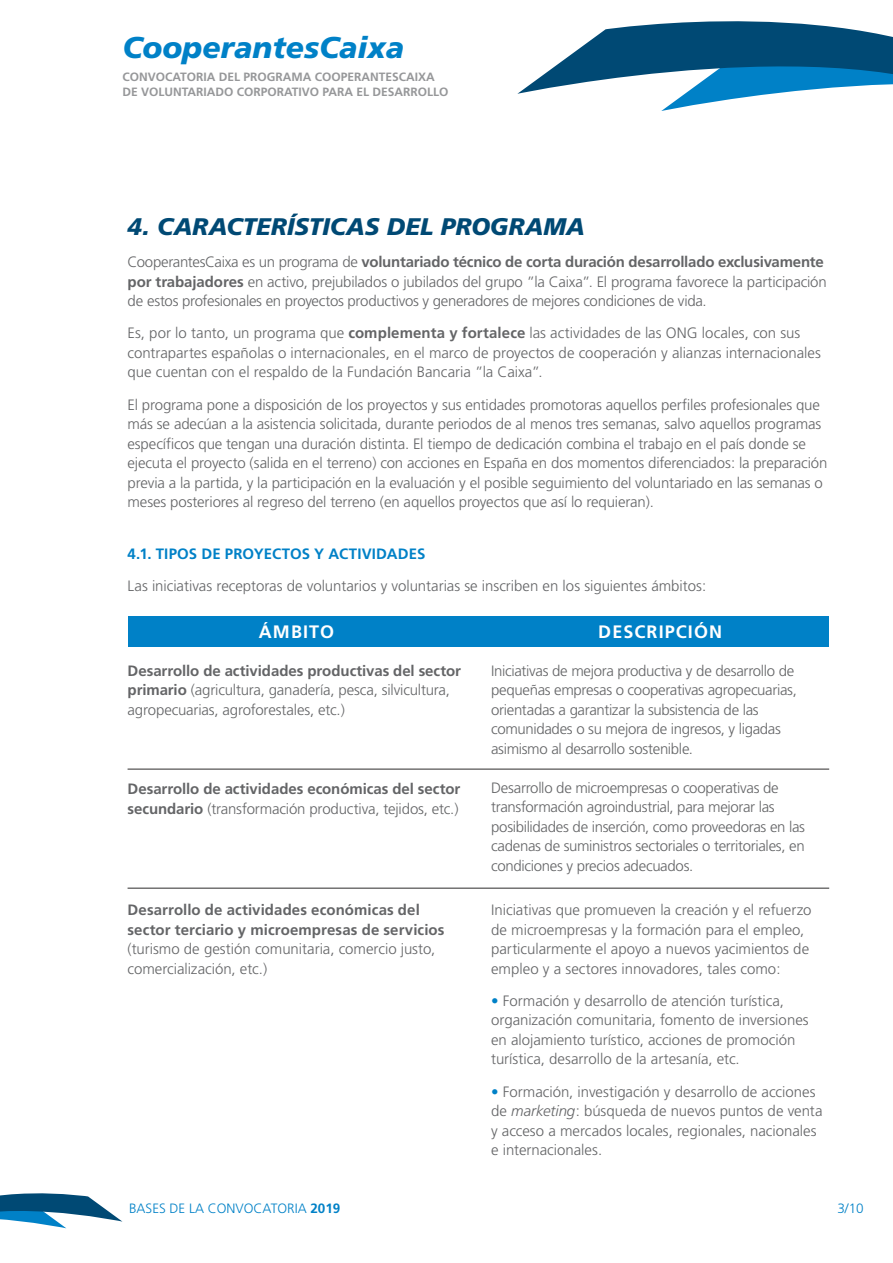
<style>
.page{position:relative;width:893px;height:1263px;background:#fff}
.page>*{position:absolute;margin:0;border:0;box-sizing:border-box;transform-origin:0 0}
.t1{font:italic 900 30px "La Caixa Frutiger";color:#0081c7}
.t2{font:italic 900 24px "La Caixa Frutiger";letter-spacing:-.005em;color:#004974}
.t3{font:700 18px "Frutiger";letter-spacing:.06em;color:#fff}
.t4{font:300 15px/19.5px "Frutiger";letter-spacing:-.01em;color:#646567}
.t5{font:700 15px/19.5px "Frutiger";letter-spacing:.005em;color:#646567}
.t6{font:700 15px "Frutiger";letter-spacing:.01em;color:#0081c7}
.t7{font:300 13.5px "Frutiger";color:#0081c7}
.t8{font:700 12px/14.4px "Frutiger";color:#969799}
.s1{font-weight:700}
.s2{font-weight:300}
.s3{color:#0081c7}
.s4{font-style:italic}
</style>
<div class="page">
<div style="left:128px;top:616px;width:701px;height:31px;background:#0081c7"></div>
<hr style="left:128px;top:768px;width:701px;height:2px;background:#737272">
<hr style="left:128px;top:887px;width:701px;height:2px;background:#737272">
<svg style="left:0;top:1193px;width:122px;height:36px"></svg>
<svg style="left:517px;top:21px;width:376px;height:90px"></svg>
<h1 class="t1" style="left:122px;top:29px;width:283px">CooperantesCaixa</h1>
<p class="t8" style="left:122px;top:70px;width:327px">CONVOCATORIA DEL PROGRAMA COOPERANTESCAIXA<br>DE VOLUNTARIADO CORPORATIVO PARA EL DESARROLLO</p>
<h2 class="t2" style="left:128px;top:212px;width:459px">4. CARACTERÍSTICAS DEL PROGRAMA</h2>
<p class="t4" style="left:128px;top:252px;width:701px">CooperantesCaixa es un programa de <span class="s1">voluntariado técnico de corta duración desarrollado exclusivamente por trabajadores</span> en activo, prejubilados o jubilados del grupo ”la Caixa”. El programa favorece la participación de estos profesionales en proyectos productivos y generadores de mejores condiciones de vida.</p>
<p class="t4" style="left:128px;top:324px;width:695px">Es, por lo tanto, un programa que <span class="s1">complementa y fortalece</span> las actividades de las ONG locales, con sus contrapartes españolas o internacionales, en el marco de proyectos de cooperación y alianzas internacionales que cuentan con el respaldo de la Fundación Bancaria ”la Caixa”.</p>
<p class="t4" style="left:128px;top:395px;width:701px">El programa pone a disposición de los proyectos y sus entidades promotoras aquellos perfiles profesionales que más se adecúan a la asistencia solicitada, durante periodos de al menos tres semanas, salvo aquellos programas específicos que tengan una duración distinta. El tiempo de dedicación combina el trabajo en el país donde se ejecuta el proyecto (salida en el terreno) con acciones en España en dos momentos diferenciados: la preparación previa a la partida, y la participación en la evaluación y el posible seguimiento del voluntariado en las semanas o meses posteriores al regreso del terreno (en aquellos proyectos que así lo requieran).</p>
<p class="t6" style="left:128px;top:545px;width:299px">4.1. TIPOS DE PROYECTOS Y ACTIVIDADES</p>
<p class="t4" style="left:128px;top:576px;width:580px">Las iniciativas receptoras de voluntarios y voluntarias se inscriben en los siguientes ámbitos:</p>
<p class="t3" style="left:259px;top:621px;width:77px">ÁMBITO</p>
<p class="t3" style="left:598px;top:621px;width:125px">DESCRIPCIÓN</p>
<p class="t4" style="left:128px;top:661px;width:335px"><span class="s1">Desarrollo de actividades productivas del sector primario</span> (agricultura, ganadería, pesca, silvicultura, agropecuarias, agroforestales, etc.)</p>
<p class="t5" style="left:128px;top:779px;width:334px">Desarrollo de actividades económicas del sector secundario <span class="s2">(transformación productiva, tejidos, etc.)</span></p>
<p class="t5" style="left:128px;top:900px;width:318px">Desarrollo de actividades económicas del sector terciario y microempresas de servicios</p>
<p class="t4" style="left:128px;top:939px;width:309px">(turismo de gestión comunitaria, comercio justo, comercialización, etc.)</p>
<p class="t4" style="left:491px;top:661px;width:307px">Iniciativas de mejora productiva y de desarrollo de pequeñas empresas o cooperativas agropecuarias, orientadas a garantizar la subsistencia de las comunidades o su mejora de ingresos, y ligadas asimismo al desarrollo sostenible.</p>
<p class="t4" style="left:491px;top:778px;width:315px">Desarrollo de microempresas o cooperativas de transformación agroindustrial, para mejorar las posibilidades de inserción, como proveedoras en las cadenas de suministros sectoriales o territoriales, en condiciones y precios adecuados.</p>
<p class="t4" style="left:491px;top:900px;width:322px">Iniciativas que promueven la creación y el refuerzo de microempresas y la formación para el empleo, particularmente el apoyo a nuevos yacimientos de empleo y a sectores innovadores, tales como:</p>
<p class="t4" style="left:491px;top:991px;width:319px"><span class="s3">•</span> Formación y desarrollo de atención turística, organización comunitaria, fomento de inversiones en alojamiento turístico, acciones de promoción turística, desarrollo de la artesanía, etc.</p>
<p class="t4" style="left:491px;top:1082px;width:333px"><span class="s3">•</span> Formación, investigación y desarrollo de acciones de <span class="s4">marketing</span>: búsqueda de nuevos puntos de venta y acceso a mercados locales, regionales, nacionales e internacionales.</p>
<p class="t7" style="left:129px;top:1200px;width:213px">BASES DE LA CONVOCATORIA <span class="s1">2019</span></p>
<p class="t7" style="left:837px;top:1201px;width:28px">3/10</p>
</div>
